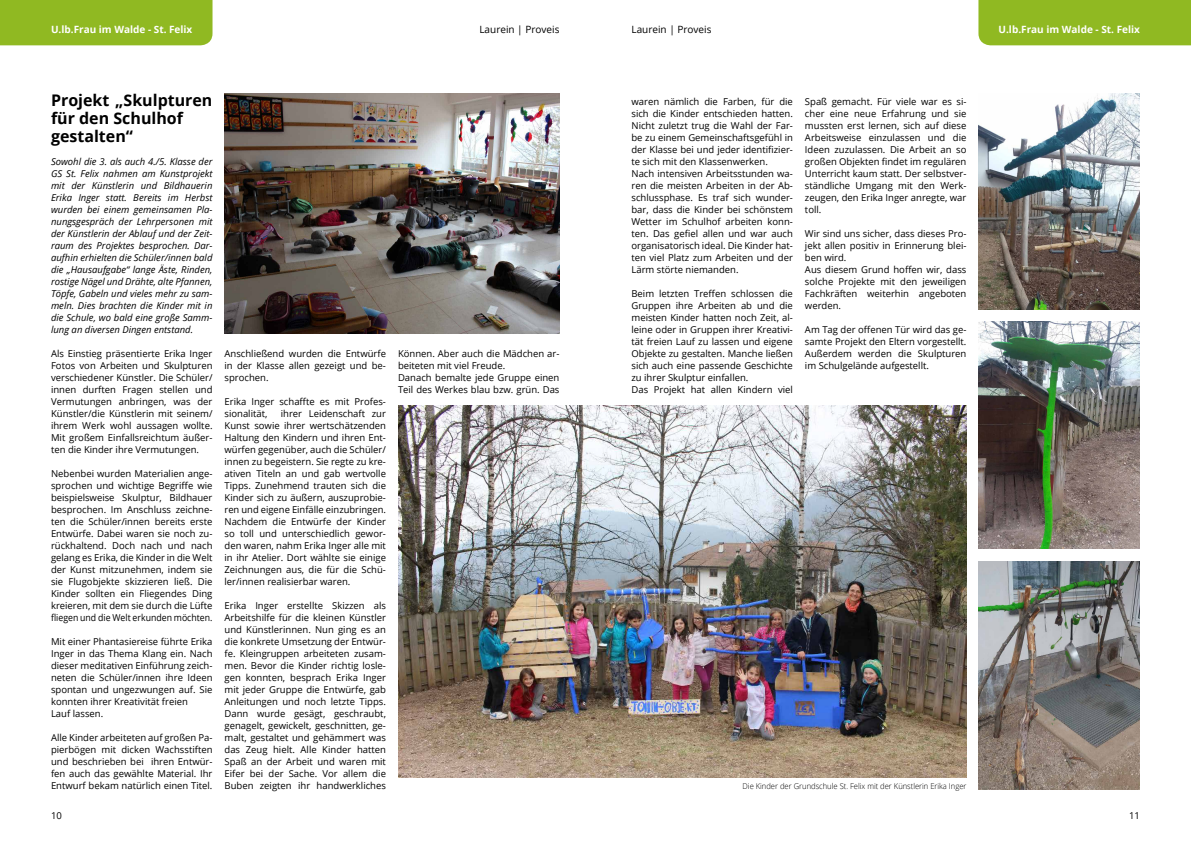
<style>
.page{position:relative;width:1191px;height:842px;background:#fff}
.page>*{position:absolute;margin:0;border:0;box-sizing:border-box;transform-origin:0 0}
.t1{font:700 16px/18px "Open Sans";color:#000}
.t2{font:700 10px "Open Sans";color:#fff}
.t3{font:10px "Open Sans";color:#000}
.t4{font:9.5px/12px "Open Sans";color:#000;text-align:justify}
.t5{font:italic 9.5px/12px "Open Sans";color:#000;text-align:justify}
.t6{font:300 8px "Open Sans";color:#000;scale:.95 1}
</style>
<div class="page">
<div style="left:978px;top:0;width:213px;height:45px;background:#90b922"></div>
<div style="left:0;top:0;width:212px;height:45px;background:#90b922"></div>
<img style="left:225px;top:93px;width:335px;height:240px">
<img style="left:398px;top:405px;width:568px;height:372px">
<img style="left:978px;top:561px;width:162px;height:228px">
<img style="left:978px;top:93px;width:162px;height:216px">
<img style="left:978px;top:321px;width:162px;height:228px">
<p class="t2" style="left:51px;top:22px;width:143px">U.lb.Frau im Walde - St. Felix</p>
<p class="t3" style="left:479px;top:22px;width:82px">Laurein | Proveis</p>
<p class="t3" style="left:631px;top:22px;width:82px">Laurein | Proveis</p>
<p class="t2" style="left:998px;top:22px;width:143px">U.lb.Frau im Walde - St. Felix</p>
<h1 class="t1" style="left:51px;top:91px;width:163px">Projekt „Skulpturen für den Schulhof gestalten“</h1>
<p class="t5" style="left:51px;top:156px;width:163px">Sowohl die 3. als auch 4./5. Klasse der GS St. Felix nahmen am Kunstprojekt mit der Künstlerin und Bildhauerin Erika Inger statt. Bereits im Herbst wurden bei einem gemeinsamen Pla&shy;nungsgespräch der Lehrpersonen mit der Künstlerin der Ablauf und der Zeit&shy;raum des Projektes besprochen. Dar&shy;aufhin erhielten die Schüler/innen bald die „Hausaufgabe“ lange Äste, Rinden, rostige Nägel und Drähte, alte Pfannen, Töpfe, Gabeln und vieles mehr zu sam&shy;meln. Dies brachten die Kinder mit in die Schule, wo bald eine große Samm&shy;lung an diversen Dingen entstand.</p>
<p class="t4" style="left:51px;top:348px;width:163px">Als Einstieg präsentierte Erika Inger Fotos von Arbeiten und Skulpturen verschiedener Künstler. Die Schüler/ innen durften Fragen stellen und Vermutungen anbringen, was der Künstler/die Künstlerin mit seinem/ ihrem Werk wohl aussagen wollte.<br>Mit großem Einfallsreichtum äußer&shy;ten die Kinder ihre Vermutungen.</p>
<p class="t4" style="left:51px;top:468px;width:163px">Nebenbei wurden Materialien ange&shy;sprochen und wichtige Begriffe wie beispielsweise Skulptur, Bildhauer besprochen. Im Anschluss zeichne&shy;ten die Schüler/innen bereits erste Entwürfe. Dabei waren sie noch zu&shy;rückhaltend. Doch nach und nach gelang es Erika, die Kinder in die Welt der Kunst mitzunehmen, indem sie sie Flugobjekte skizzieren ließ. Die Kinder sollten ein Fliegendes Ding kreieren, mit dem sie durch die Lüfte fliegen und die Welt erkunden möchten.</p>
<p class="t4" style="left:51px;top:636px;width:163px;text-align:left">Mit einer Phantasiereise führte Erika<br>Inger in das Thema Klang ein. Nach dieser meditativen Einführung zeich&shy;neten die Schüler/innen ihre Ideen spontan und ungezwungen auf. Sie konnten ihrer Kreativität freien<br>Lauf lassen.</p>
<p class="t4" style="left:51px;top:732px;width:163px">Alle Kinder arbeiteten auf großen Pa&shy;pierbögen mit dicken Wachsstiften und beschrieben bei ihren Entwür&shy;fen auch das gewählte Material. Ihr Entwurf bekam natürlich einen Titel.</p>
<p class="t4" style="left:224px;top:348px;width:163px">Anschließend wurden die Entwürfe in der Klasse allen gezeigt und be&shy;sprochen.</p>
<p class="t4" style="left:224px;top:396px;width:163px">Erika Inger schaffte es mit Profes&shy;sionalität,</p>
<p class="t4" style="left:224px;top:408px;width:163px;text-indent:56px">ihrer Leidenschaft zur Kunst sowie ihrer wertschätzenden Haltung den Kindern und ihren Ent&shy;würfen gegenüber, auch die Schüler/ innen zu begeistern. Sie regte zu kre&shy;ativen Titeln an und gab wertvolle Tipps. Zunehmend trauten sich die Kinder sich zu äußern, auszuprobie&shy;ren und eigene Einfälle einzubringen.<br>Nachdem die Entwürfe der Kinder so toll und unterschiedlich gewor&shy;den waren, nahm Erika Inger alle mit in ihr Atelier. Dort wählte sie einige Zeichnungen aus, die für die Schü&shy;ler/innen realisierbar waren.</p>
<p class="t4" style="left:224px;top:600px;width:163px">Erika Inger erstellte Skizzen als Arbeitshilfe für die kleinen Künstler und Künstlerinnen. Nun ging es an die konkrete Umsetzung der Entwür&shy;fe. Kleingruppen arbeiteten zusam&shy;men. Bevor die Kinder richtig losle&shy;gen konnten, besprach Erika Inger mit jeder Gruppe die Entwürfe, gab Anleitungen und noch letzte Tipps.<br>Dann wurde gesägt, geschraubt, genagelt, gewickelt, geschnitten, ge&shy;malt, gestaltet und gehämmert was das Zeug hielt. Alle Kinder hatten Spaß an der Arbeit und waren mit Eifer bei der Sache. Vor allem die Buben zeigten ihr handwerkliches</p>
<p class="t4" style="left:398px;top:348px;width:163px;text-align:left">Können. Aber auch die Mädchen ar&shy;beiteten mit viel Freude.<br>Danach bemalte jede Gruppe einen<br>Teil des Werkes blau bzw. grün. Das</p>
<p class="t4" style="left:631px;top:96px;width:163px;text-align:left">waren nämlich die Farben, für die sich die Kinder entschieden hatten.<br>Nicht zuletzt trug die Wahl der Far&shy;be zu einem Gemeinschaftsgefühl in der Klasse bei und jeder identifizier&shy;te sich mit den Klassenwerken.<br>Nach intensiven Arbeitsstunden wa&shy;ren die meisten Arbeiten in der Ab&shy;schlussphase. Es traf sich wunder&shy;bar, dass die Kinder bei schönstem Wetter im Schulhof arbeiten konn&shy;ten. Das gefiel allen und war auch organisatorisch ideal. Die Kinder hat&shy;ten viel Platz zum Arbeiten und der Lärm störte niemanden.</p>
<p class="t4" style="left:631px;top:288px;width:163px;text-align:left">Beim letzten Treffen schlossen die Gruppen ihre Arbeiten ab und die meisten Kinder hatten noch Zeit, al&shy;leine oder in Gruppen ihrer Kreativi&shy;tät freien Lauf zu lassen und eigene Objekte zu gestalten. Manche ließen sich auch eine passende Geschichte zu ihrer Skulptur einfallen.<br>Das Projekt hat allen Kindern viel</p>
<p class="t4" style="left:805px;top:96px;width:163px">Spaß gemacht. Für viele war es si&shy;cher eine neue Erfahrung und sie mussten erst lernen, sich auf diese Arbeitsweise einzulassen und die Ideen zuzulassen. Die Arbeit an so großen Objekten findet im regulären Unterricht kaum statt. Der selbstver&shy;ständliche Umgang mit den Werk&shy;zeugen, den Erika Inger anregte, war toll.</p>
<p class="t4" style="left:805px;top:228px;width:163px;text-align:left">Wir sind uns sicher, dass dieses Pro&shy;jekt allen positiv in Erinnerung blei&shy;ben wird.<br>Aus diesem Grund hoffen wir, dass solche Projekte mit den jeweiligen<br>Fachkräften weiterhin angeboten werden.</p>
<p class="t4" style="left:805px;top:324px;width:163px">Am Tag der offenen Tür wird das ge&shy;samte Projekt den Eltern vorgestellt.<br>Außerdem werden die Skulpturen im Schulgelände aufgestellt.</p>
<p class="t6" style="left:742px;top:781px;width:237px">Die Kinder der Grundschule St. Felix mit der Künstlerin Erika Inger</p>
<p class="t4" style="left:51px;top:810px;width:12px">10</p>
<p class="t4" style="left:1129px;top:810px;width:12px">11</p>
</div>
